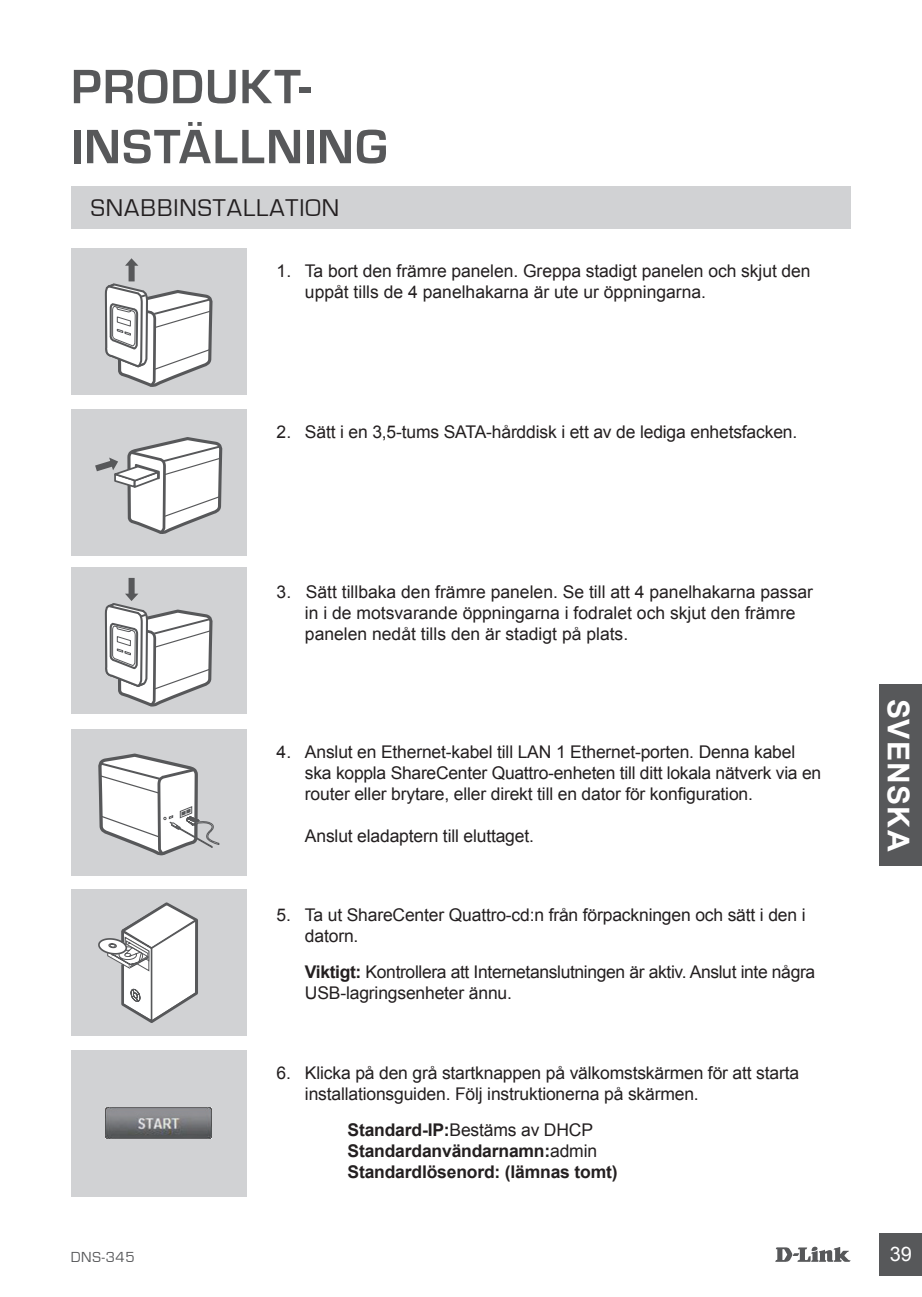
<style>
.page{position:relative;width:922px;height:1297px;background:#fff}
.page>*{position:absolute;margin:0;border:0;box-sizing:border-box;transform-origin:0 0}
.t1{font:700 50px/60px "Eurostile";letter-spacing:.025em;color:#57585a}
.t2{font:700 30px "Arial";letter-spacing:.035em;color:#fff}
.t3{font:25px "Eurostile";letter-spacing:.04em;color:#231f20}
.t4{font:20px "Arial";color:#fff}
.t5{font:17.5px/21px "Arial";letter-spacing:-.01em;color:#231f20}
.t6{font:700 17.5px/21px "Arial";letter-spacing:-.01em;color:#231f20}
.t7{font:15px "Eurostile";color:#57585a}
.s1{font-weight:700}
.s2{font-weight:400}
</style>
<div class="page">
<svg style="left:775px;top:1246px;width:75px;height:16px"></svg>
<div style="left:879px;top:1233px;width:42px;height:43px;background:#57585a"></div>
<div style="left:879px;top:684px;width:42px;height:182px;background:#57585a"></div>
<div style="left:71px;top:187px;width:779px;height:42px;background:#d1d2d4"></div>
<div style="left:71px;top:889px;width:175px;height:147px;background:#d1d2d4"></div>
<div style="left:71px;top:1050px;width:175px;height:146px;background:#d1d2d4"></div>
<img style="left:106px;top:1108px;width:106px;height:30px">
<svg style="left:98px;top:902px;width:100px;height:121px"></svg>
<div style="left:71px;top:248px;width:175px;height:146px;background:#d1d2d4"></div>
<svg style="left:104px;top:258px;width:109px;height:129px"></svg>
<div style="left:71px;top:729px;width:175px;height:147px;background:#d1d2d4"></div>
<svg style="left:98px;top:753px;width:121px;height:103px"></svg>
<div style="left:71px;top:568px;width:175px;height:146px;background:#d1d2d4"></div>
<svg style="left:104px;top:578px;width:109px;height:129px"></svg>
<div style="left:71px;top:409px;width:175px;height:146px;background:#d1d2d4"></div>
<svg style="left:95px;top:437px;width:128px;height:97px"></svg>
<h1 class="t1" style="left:71px;top:58px;width:318px">PRODUKT-<br>INSTÄLLNING</h1>
<h3 class="t3" style="left:91px;top:194px;width:232px">SNABBINSTALLATION</h3>
<p class="t5" style="left:305px;top:261px;width:507px;text-indent:-28px">1. Ta bort den främre panelen. Greppa stadigt panelen och skjut den uppåt tills de 4 panelhakarna är ute ur öppningarna.</p>
<p class="t5" style="left:276px;top:421px;width:522px">2. Sätt i en 3,5-tums SATA-hårddisk i ett av de lediga enhetsfacken.</p>
<p class="t5" style="left:305px;top:581px;width:509px;text-indent:-28px">3. Sätt tillbaka den främre panelen. Se till att 4 panelhakarna passar in i de motsvarande öppningarna i fodralet och skjut den främre panelen nedåt tills den är stadigt på plats.</p>
<p class="t5" style="left:305px;top:742px;width:517px;text-indent:-28px">4. Anslut en Ethernet-kabel till LAN 1 Ethernet-porten. Denna kabel ska koppla ShareCenter Quattro-enheten till ditt lokala nätverk via en router eller brytare, eller direkt till en dator för konfiguration.</p>
<p class="t5" style="left:305px;top:826px;width:230px">Anslut eladaptern till eluttaget.</p>
<p class="t5" style="left:305px;top:905px;width:502px;text-indent:-28px">5. Ta ut ShareCenter Quattro-cd:n från förpackningen och sätt i den i datorn.</p>
<p class="t5" style="left:305px;top:962px;width:511px"><span class="s1">Viktigt:</span> Kontrollera att Internetanslutningen är aktiv. Anslut inte några<br>USB-lagringsenheter ännu.</p>
<p class="t5" style="left:305px;top:1062px;width:495px;text-indent:-28px">6. Klicka på den grå startknappen på välkomstskärmen för att starta installationsguiden. Följ instruktionerna på skärmen.</p>
<p class="t6" style="left:347px;top:1120px;width:271px">Standard-IP:<span class="s2">Bestäms av DHCP<br></span>Standardanvändarnamn:<span class="s2">admin<br></span>Standardlösenord: (lämnas tomt)</p>
<h2 class="t2" style="left:918px;top:699px;width:154px;rotate:90deg">SVENSKA</h2>
<p class="t7" style="left:71px;top:1249px;width:65px">DNS-345</p>
<p class="t4" style="left:889px;top:1241px;width:24px">39</p>
</div>
